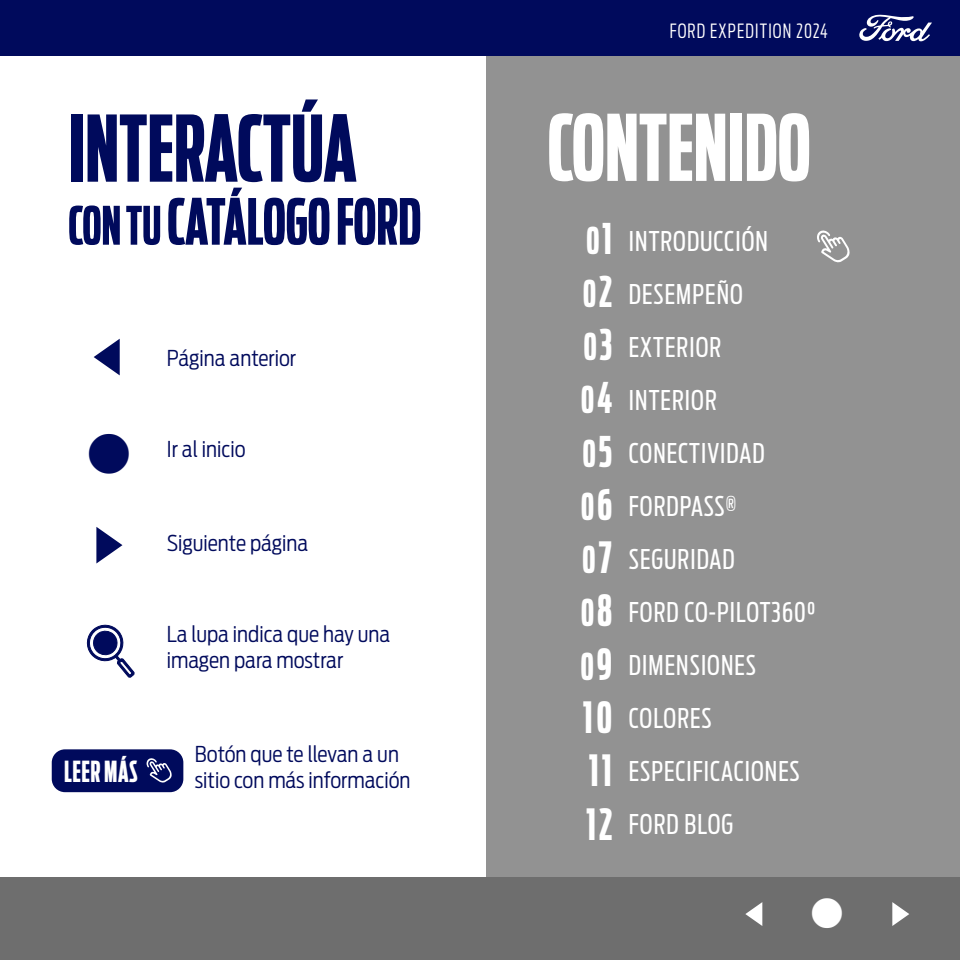
<style>
.page{position:relative;width:960px;height:960px;background:#fff}
.page>*{position:absolute;margin:0;border:0;box-sizing:border-box;transform-origin:0 0}
.t1{font:700 90.75px "Ford Antenna Comp";color:#000a5c}
.t2{font:700 90.75px "Ford Antenna Comp";color:#fff}
.t3{font:700 63px "Ford Antenna Comp";color:#000a5c}
.t4{font:700 42.75px/53.2px "Ford Antenna Comp";color:#fff;text-align:justify}
.t5{font:38.25px "Webdings";color:#fff;scale:1.42 1}
.t6{font:700 36.75px/53.2px "Ford Antenna Comp";color:#fff;text-align:justify}
.t7{font:700 28.8px "Ford Antenna Comp";letter-spacing:.02em;color:#fff}
.t8{font:27px/53px "Ford Antenna Extra Cond";letter-spacing:.04em;color:#fff}
.t9{font:300 21.75px/26.1px "Ford Antenna Cond";color:#000a5c}
.t10{font:300 19.5px "Ford Antenna Extra Cond";letter-spacing:.06em;color:#fff}
.s1{font-size:52.5px}
.s2{font-size:42px}
.s3{font-size:42.75px}
</style>
<div class="page">
<div style="left:486px;top:56px;width:474px;height:822px;background:#929292"></div>
<div style="left:0;top:878px;width:960px;height:82px;background:#6e6e6e"></div>
<div style="left:0;top:0;width:960px;height:56px;background:#000a5c"></div>
<svg style="left:859px;top:14px;width:73px;height:28px"></svg>
<svg style="left:817px;top:230px;width:33px;height:32px"></svg>
<svg style="left:86px;top:624px;width:49px;height:54px"></svg>
<div style="left:52px;top:749px;width:131px;height:43px;background:#000a5c;border-radius:13px"></div>
<svg style="left:146px;top:758px;width:26px;height:25px"></svg>
<h1 class="t1" style="left:68px;top:70px;width:290px">INTERACTÚA</h1>
<h2 class="t3" style="left:68px;top:167px;width:354px"><span class="s1">CON TU</span>CATÁLOGO FORD</h2>
<p class="t9" style="left:167px;top:343px;width:131px">Página anterior</p>
<p class="t9" style="left:167px;top:433px;width:80px">Ir al inicio</p>
<p class="t9" style="left:167px;top:527px;width:143px">Siguiente página</p>
<p class="t7" style="left:64px;top:747px;width:75px">LEER MÁS</p>
<p class="t9" style="left:167px;top:619px;width:225px">La lupa indica que hay una imagen para mostrar</p>
<p class="t9" style="left:195px;top:738px;width:217px">Botón que te llevan a un sitio con más información</p>
<p class="t10" style="left:670px;top:15px;width:160px">FORD EXPEDITION 2024</p>
<h1 class="t2" style="left:548px;top:70px;width:264px">CONTENIDO</h1>
<h3 class="t6" style="left:580px;top:210px;width:33px">0<span class="s2">1<br></span>0<span class="s2">2<br></span>0<span class="s2">3<br></span>0<span class="s2">4<br></span>0<span class="s2">5<br></span>0<span class="s2">6<br></span>0<span class="s3">7<br></span>0<span class="s3">8<br></span>0<span class="s3">9</span></h3>
<h3 class="t4" style="left:583px;top:686px;width:31px">10<br>11<br>12</h3>
<p class="t8" style="left:629px;top:211px;width:188px">INTRODUCCIÓN<br>DESEMPEÑO<br>EXTERIOR<br>INTERIOR<br>CONECTIVIDAD<br>FORDPASS®<br>SEGURIDAD<br>FORD CO-PILOT3600<br>DIMENSIONES<br>COLORES<br>ESPECIFICACIONES<br>FORD BLOG</p>
<h3 class="t5" style="left:732px;top:895px;width:138px">✓■ ✔</h3>
</div>
